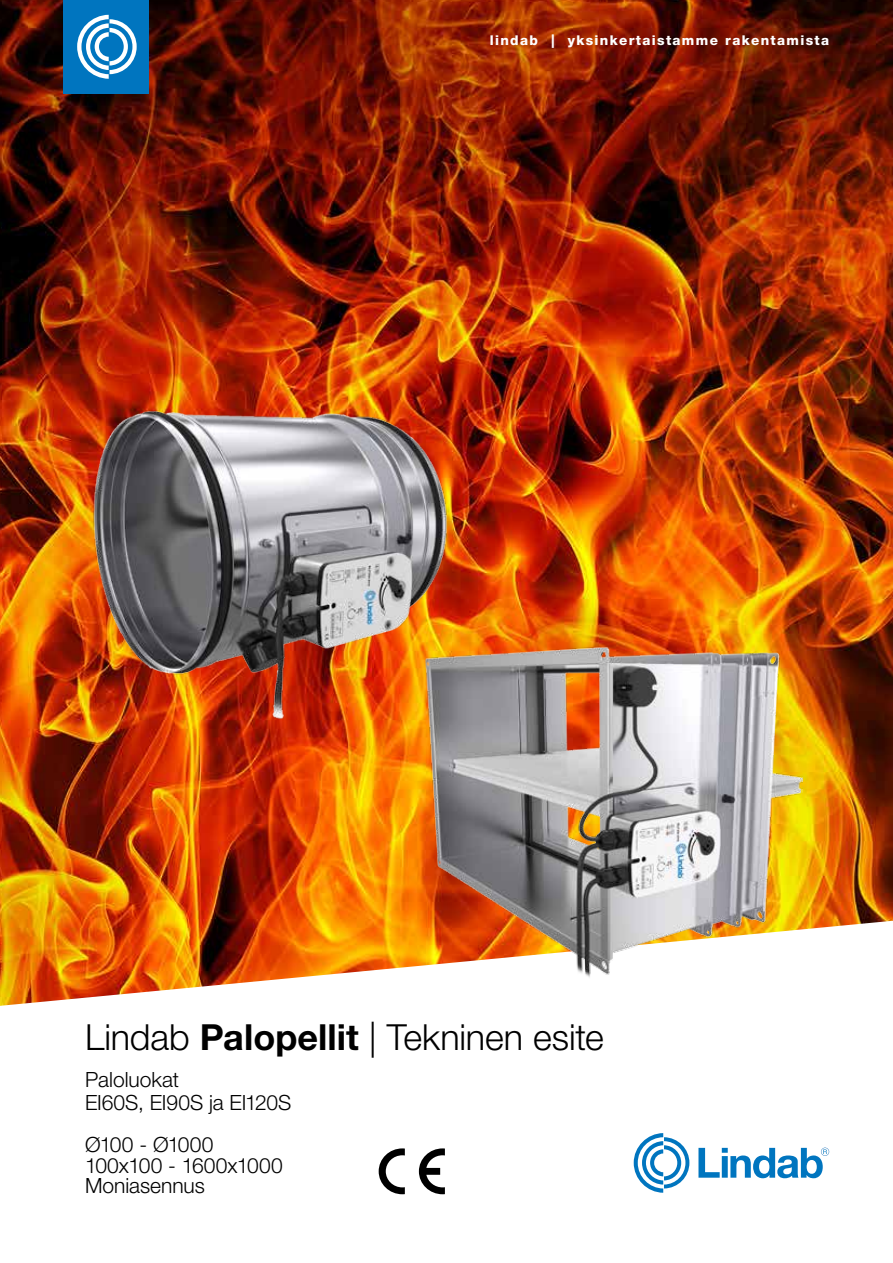
<style>
.page{position:relative;width:893px;height:1263px;background:#fff}
.page>*{position:absolute;margin:0;border:0;box-sizing:border-box;transform-origin:0 0}
.t1{font:300 36px "Helvetica Neue LT Pro";letter-spacing:-.005em;color:#000}
.t2{font:300 21px/20.7px "Helvetica Neue LT Pro";color:#000}
.t3{font:800 13.5px "Helvetica Neue LT Pro";letter-spacing:.1em;color:#fff}
.s1{font-weight:700}
</style>
<div class="page">
<svg style="left:419px;top:1148px;width:26px;height:46px"></svg>
<svg style="left:379px;top:1148px;width:26px;height:46px"></svg>
<img style="left:0;top:0;width:893px;height:1006px">
<svg style="left:698px;top:1147px;width:131px;height:31px"></svg>
<svg style="left:634px;top:1133px;width:55px;height:60px"></svg>
<div style="left:64px;top:0;width:85px;height:94px;background:#0075bf"></div>
<svg style="left:77px;top:15px;width:60px;height:64px"></svg>
<img style="left:85px;top:400px;width:367px;height:334px">
<img style="left:423px;top:638px;width:380px;height:345px">
<p class="t3" style="left:490px;top:32px;width:341px">lindab | yksinkertaistamme rakentamista</p>
<h1 class="t1" style="left:85px;top:1015px;width:520px">Lindab <span class="s1">Palopellit</span> | Tekninen esite</h1>
<p class="t2" style="left:85px;top:1067px;width:208px;line-height:23.7px">Paloluokat<br>EI60S, EI90S ja EI120S</p>
<p class="t2" style="left:85px;top:1133px;width:199px">Ø100 - Ø1000<br>100x100 - 1600x1000<br>Moniasennus</p>
</div>
